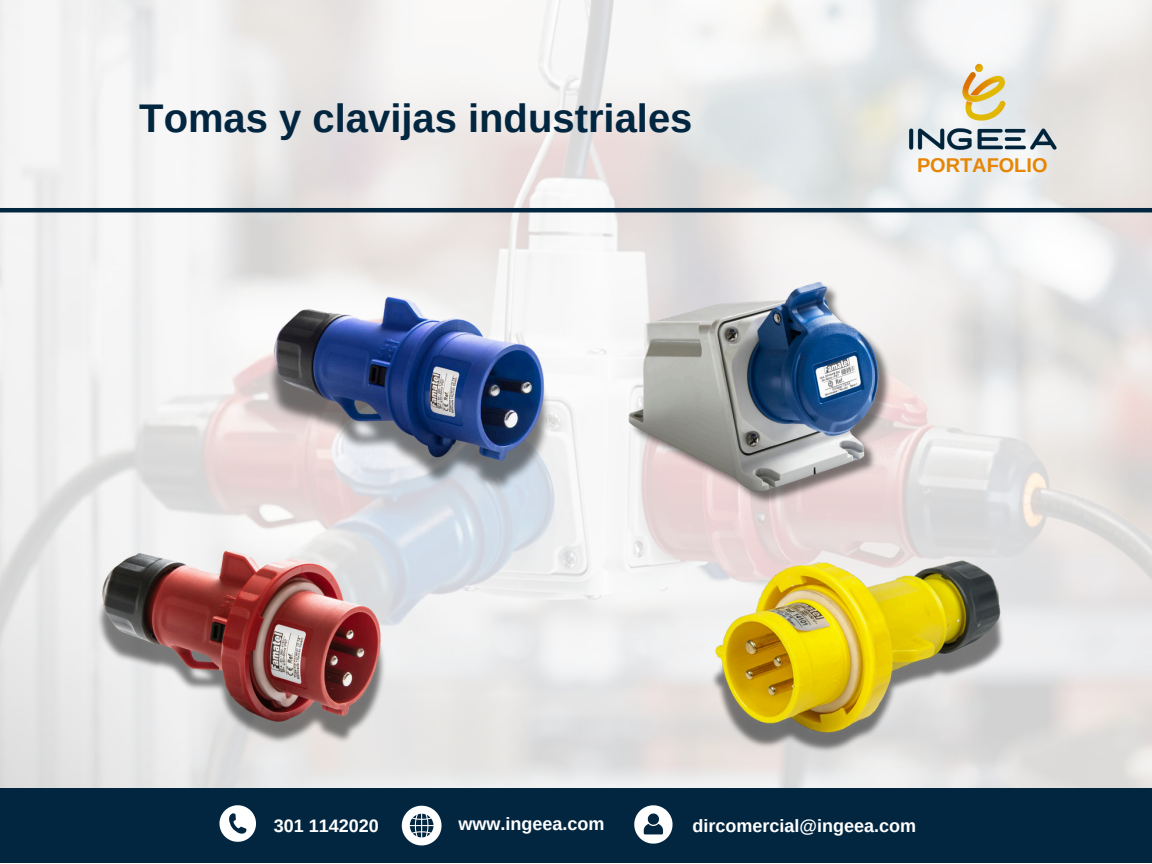
<style>
.page{position:relative;width:1152px;height:864px;background:#fff}
.page>*{position:absolute;margin:0;border:0;box-sizing:border-box;transform-origin:0 0}
.t1{font:700 40.05px "Arimo";color:#022640}
.t2{font:700 19.95px "Arimo";color:#e78504}
.t3{font:700 18px "Arimo";color:#fff}
</style>
<div class="page">
<div style="left:0;top:788px;width:1152px;height:75px;background:#022640"></div>
<svg style="left:220px;top:805px;width:36px;height:37px"></svg>
<svg style="left:402px;top:806px;width:39px;height:39px"></svg>
<svg style="left:634px;top:805px;width:39px;height:38px"></svg>
<img style="left:899px;top:59px;width:166px;height:97px">
<hr style="left:0;top:208px;width:1152px;height:4px;background:#022640">
<img style="left:205px;top:260px;width:422px;height:279px">
<img style="left:606px;top:265px;width:326px;height:268px">
<img style="left:651px;top:521px;width:415px;height:267px">
<img style="left:39px;top:509px;width:423px;height:269px">
<p class="t1" style="left:139px;top:95px;width:555px">Tomas y clavijas industriales</p>
<p class="t2" style="left:917px;top:154px;width:132px">PORTAFOLIO</p>
<p class="t3" style="left:274px;top:815px;width:107px">301 1142020</p>
<h1 class="t3" style="left:458px;top:813px;width:148px">www.ingeea.com</h1>
<p class="t3" style="left:693px;top:815px;width:225px">dircomercial@ingeea.com</p>
</div>
